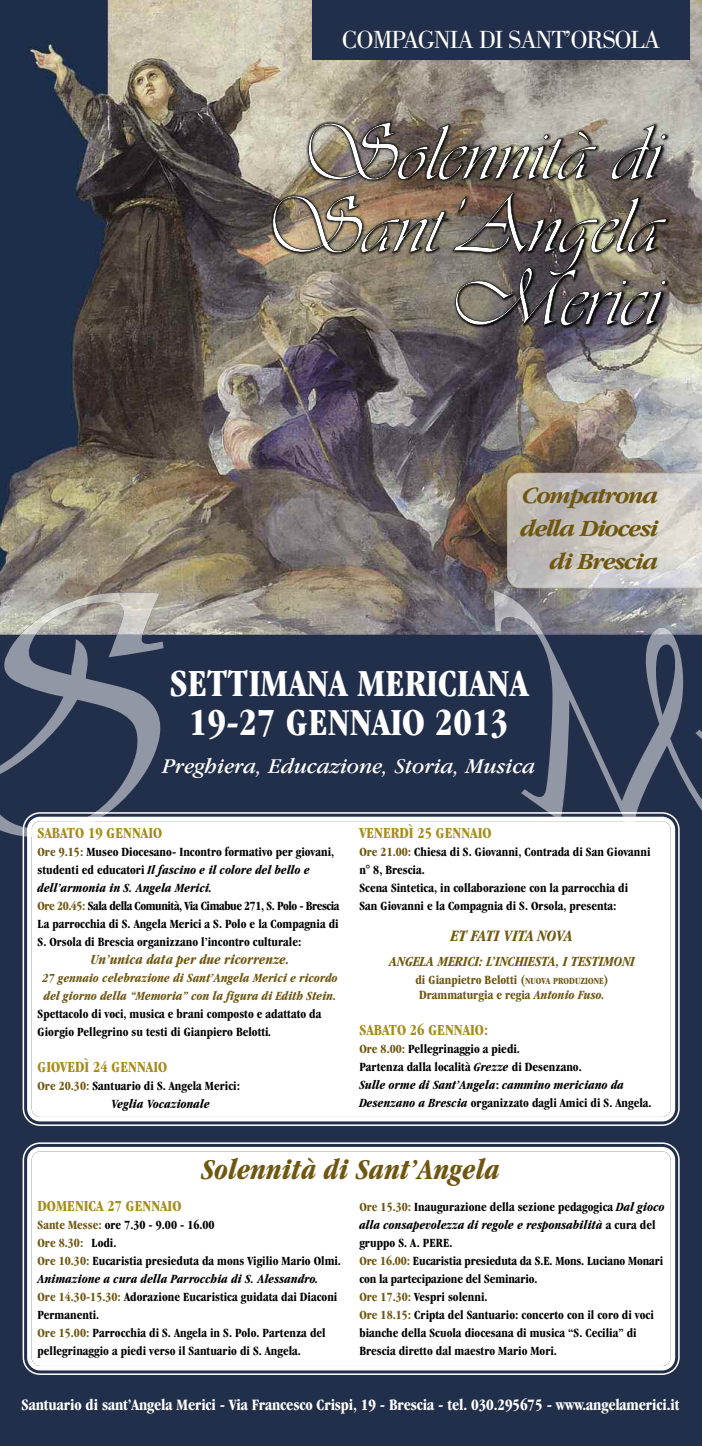
<style>
.page{position:relative;width:702px;height:1446px;background:#222f4a}
.page>*{position:absolute;margin:0;border:0;box-sizing:border-box;transform-origin:0 0}
.t1{font:700 condensed 39.75px/39.8px "Garamond IT Cby BT";color:#fff;text-align:center}
.t2{font:italic 700 condensed 30px "Garamond IT Cby BT";color:#6f5711}
.t3{font:26.03px "Bodoni BT";letter-spacing:-.04em;color:#fff}
.t4{font:italic 700 24px/33px "Garamond IT Cby BT";letter-spacing:-.055em;color:#6f5711;text-align:right}
.t5{font:italic 21.75px "Garamond IT Cby BT";color:#fff}
.t6{font:700 condensed 16.5px "Garamond IT Cby BT";letter-spacing:-.01em;color:#fff}
.t7{font:italic 700 condensed 16.5px "Garamond IT Cby BT";letter-spacing:-.02em;color:#6f5711}
.t8{font:700 condensed 15.9px "Garamond IT Cby BT";color:#a58c1e}
.t9{font:italic 700 condensed 14.48px "Garamond IT Cby BT";color:#6f5711}
.t10{font:700 condensed 13.05px/18px "Garamond IT Cby BT";color:#000}
.t11{font:italic 700 condensed 13.05px/18px "Garamond IT Cby BT";color:#6f5711}
.t12{font:700 condensed 13.05px/15.8px "Garamond IT Cby BT";color:#6f5711}
.s1{color:#6f5711}
.s2{font-style:italic}
.s3{font-size:12.75px}
.s4{font-size:9.75px}
</style>
<div class="page">
<div style="left:24px;top:816px;width:654px;height:308px;background:#fff"></div>
<img style="left:0;top:0;width:702px;height:635px">
<div style="left:312px;top:0;width:377px;height:60px;background:#222f4a"></div>
<svg style="left:0;top:635px;width:163px;height:202px"></svg>
<img style="left:20px;top:592px;width:140px;height:43px">
<svg style="left:521px;top:635px;width:181px;height:202px"></svg>
<img style="left:651px;top:627px;width:21px;height:8px">
<img style="left:493px;top:590px;width:51px;height:45px">
<svg style="left:507px;top:473px;width:195px;height:115px"></svg>
<img style="left:270px;top:119px;width:402px;height:212px">
<img style="left:272px;top:193px;width:394px;height:133px">
<svg style="left:308px;top:122px;width:357px;height:58px"></svg>
<svg style="left:22px;top:1142px;width:658px;height:233px"></svg>
<div style="left:24px;top:1144px;width:654px;height:229px;background:#fff"></div>
<div style="left:43px;top:1155px;width:616px;height:39px;background:#fff"></div>
<h3 class="t3" style="left:342px;top:24px;width:320px">COMPAGNIA DI SANT’ORSOLA</h3>
<h3 class="t4" style="left:520px;top:478px;width:140px">Compatrona della Diocesi di Brescia</h3>
<h1 class="t1" style="left:170px;top:662px;width:359px">SETTIMANA MERICIANA<br>19-27 GENNAIO 2013</h1>
<h3 class="t5" style="left:163px;top:753px;width:374px">Preghiera, Educazione, Storia, Musica</h3>
<p class="t8" style="left:38px;top:823px;width:126px">SABATO 19 GENNAIO</p>
<p class="t10" style="left:38px;top:842px;width:303px"><span class="s1">Ore 9.15:</span> Museo Diocesano- Incontro formativo per giovani, studenti ed educatori <span class="s2">Il fascino e il colore del bello e dell’armonia in S. Angela Merici.<br></span><span class="s1">Ore 20.45:</span> Sala della Comunità, Via Cimabue 271, S. Polo - Brescia La parrocchia di S. Angela Merici a S. Polo e la Compagnia di S. Orsola di Brescia organizzano l’incontro culturale:</p>
<p class="t9" style="left:91px;top:950px;width:200px">Un’unica data per due ricorrenze.</p>
<p class="t11" style="left:43px;top:968px;width:297px"><span class="s3">27 gennaio</span> celebrazione di Sant’Angela Merici e ricordo del giorno della “Memoria” con la figura di Edith Stein.</p>
<p class="t10" style="left:38px;top:1004px;width:285px">Spettacolo di voci, musica e brani composto e adattato da<br>Giorgio Pellegrino su testi di Gianpiero Belotti<span class="s2">.</span></p>
<p class="t8" style="left:38px;top:1057px;width:131px">GIOVEDÌ 24 GENNAIO</p>
<p class="t10" style="left:111px;top:1076px;width:130px;text-indent:-74px"><span class="s1">Ore 20.30:</span> Santuario di S. Angela Merici:<br><span class="s2">Veglia Vocazionale</span></p>
<p class="t8" style="left:359px;top:823px;width:134px">VENERDÌ 25 GENNAIO</p>
<p class="t10" style="left:359px;top:842px;width:293px"><span class="s1">Ore 21.00:</span> Chiesa di S. Giovanni, Contrada di San Giovanni n° 8, Brescia.<br>Scena Sintetica, in collaborazione con la parrocchia di<br>San Giovanni e la Compagnia di S. Orsola, presenta:</p>
<p class="t7" style="left:451px;top:926px;width:124px">ET FATI VITA NOVA</p>
<p class="t9" style="left:389px;top:952px;width:247px">ANGELA MERICI: L’INCHIESTA, I TESTIMONI</p>
<p class="t12" style="left:415px;top:971px;width:195px">di Gianpietro Belotti (<span class="s4">NUOVA PRODUZIONE</span>)<br>Drammaturgia e regia <span class="s2">Antonio Fuso.</span></p>
<p class="t8" style="left:359px;top:1020px;width:130px">SABATO 26 GENNAIO:</p>
<p class="t10" style="left:359px;top:1040px;width:294px"><span class="s1">Ore 8.00:</span> Pellegrinaggio a piedi.<br>Partenza dalla località <span class="s2">Grezze</span> di Desenzano.<br><span class="s2">Sulle orme di Sant’Angela</span>: <span class="s2">cammino mericiano da Desenzano a Brescia</span> organizzato dagli Amici di S. Angela.</p>
<h2 class="t2" style="left:201px;top:1151px;width:300px">Solennità di Sant’Angela</h2>
<p class="t8" style="left:38px;top:1196px;width:145px">DOMENICA 27 GENNAIO</p>
<p class="t10" style="left:38px;top:1215px;width:305px"><span class="s1">Sante Messe:</span> ore 7.30 - 9.00 - 16.00<br><span class="s1">Ore 8.30:</span> Lodi.<br><span class="s1">Ore 10.30:</span> Eucaristia presieduta da mons Vigilio Mario Olmi.<br><span class="s2">Animazione a cura della Parrocchia di S. Alessandro.<br></span><span class="s1">Ore 14.30-15.30:</span> Adorazione Eucaristica guidata dai Diaconi Permanenti.<br><span class="s1">Ore 15.00:</span> Parrocchia di S. Angela in S. Polo. Partenza del pellegrinaggio a piedi verso il Santuario di S. Angela.</p>
<p class="t10" style="left:359px;top:1197px;width:307px"><span class="s1">Ore 15.30:</span> Inaugurazione della sezione pedagogica <span class="s2">Dal gioco alla consapevolezza di regole e responsabilità</span> a cura del gruppo S. A. PERE.<br><span class="s1">Ore 16.00:</span> Eucaristia presieduta da S.E. Mons. Luciano Monari con la partecipazione del Seminario.<br><span class="s1">Ore 17.30:</span> Vespri solenni.<br><span class="s1">Ore 18.15:</span> Cripta del Santuario: concerto con il coro di voci bianche della Scuola diocesana di musica “S. Cecilia” di Brescia diretto dal maestro Mario Mori.</p>
<p class="t6" style="left:22px;top:1394px;width:659px">Santuario di sant’Angela Merici - Via Francesco Crispi, 19 - Brescia - tel. 030.295675 - www.angelamerici.it</p>
</div>
